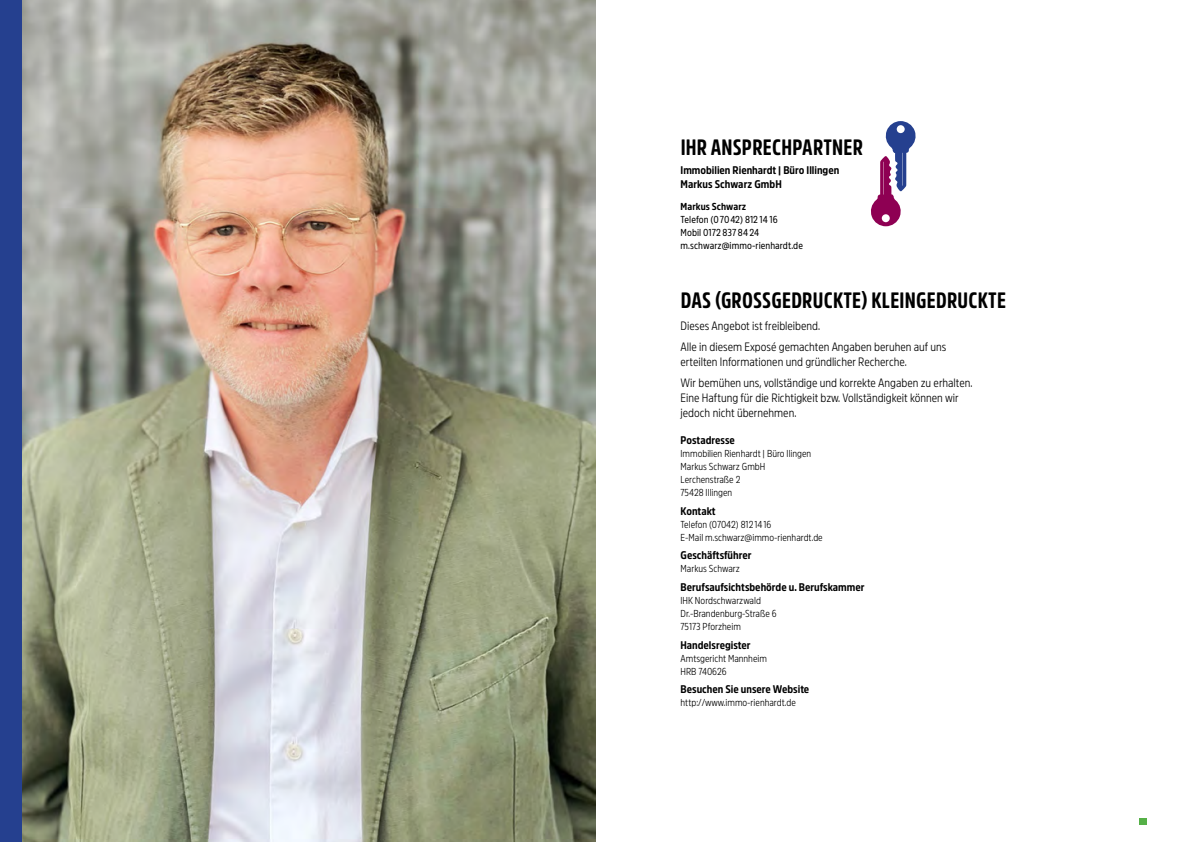
<style>
.page{position:relative;width:1191px;height:842px;background:#fff}
.page>*{position:absolute;margin:0;border:0;box-sizing:border-box;transform-origin:0 0}
.t1{font:700 22px "Amsi Pro Condensed";letter-spacing:.01em;color:#000}
.t2{font:300 12px/20.7px "Amsi Pro Narrow";color:#000}
.t3{font:700 11px/14px "Amsi Pro Narrow";color:#000}
.t4{font:300 10px/13px "Amsi Pro Narrow";color:#000}
.t5{font:10px/13px "Amsi Pro Narrow";letter-spacing:.005em;color:#000}
.t6{font:700 10px "Amsi Pro Narrow";letter-spacing:.01em;color:#000}
</style>
<div class="page">
<img style="left:21px;top:0;width:574px;height:842px">
<div style="left:0;top:0;width:21px;height:842px;background:#25408f"></div>
<svg style="left:871px;top:121px;width:45px;height:105px"></svg>
<div style="left:1138px;top:818px;width:8px;height:6px;background:#55b047"></div>
<h1 class="t1" style="left:680px;top:130px;width:184px">IHR ANSPRECHPARTNER</h1>
<p class="t3" style="left:680px;top:162px;width:160px">Immobilien Rienhardt | Büro Illingen<br>Markus Schwarz GmbH</p>
<p class="t6" style="left:680px;top:198px;width:67px">Markus Schwarz</p>
<p class="t5" style="left:680px;top:212px;width:124px">Telefon (07042) 812 14 16<br>Mobil 0172 837 84 24 m.schwarz@immo-rienhardt.de</p>
<h1 class="t1" style="left:680px;top:283px;width:327px">DAS (GROSSGEDRUCKTE) KLEINGEDRUCKTE</h1>
<p class="t2" style="left:680px;top:314px;width:267px">Dieses Angebot ist freibleibend.<br>Alle in diesem Exposé gemachten Angaben beruhen auf uns</p>
<p class="t2" style="left:680px;top:350px;width:293px">erteilten Informationen und gründlicher Recherche.<br>Wir bemühen uns, vollständige und korrekte Angaben zu erhalten.</p>
<p class="t2" style="left:680px;top:389px;width:280px;line-height:15px">Eine Haftung für die Richtigkeit bzw. Vollständigkeit können wir jedoch nicht übernehmen.</p>
<p class="t3" style="left:680px;top:432px;width:56px">Postadresse</p>
<p class="t4" style="left:680px;top:446px;width:132px">Immobilien Rienhardt | Büro Ilingen<br>Markus Schwarz GmbH<br>Lerchenstraße 2<br>75428 Illingen</p>
<p class="t3" style="left:680px;top:502px;width:37px">Kontakt</p>
<p class="t4" style="left:680px;top:516px;width:144px">Telefon (07042) 8121416<br>E-Mail m.schwarz@immo-rienhardt.de</p>
<p class="t3" style="left:680px;top:547px;width:73px">Geschäftsführer</p>
<p class="t4" style="left:680px;top:561px;width:61px">Markus Schwarz</p>
<p class="t3" style="left:680px;top:579px;width:185px">Berufsaufsichtsbehörde u. Berufskammer</p>
<p class="t4" style="left:680px;top:593px;width:98px">IHK Nordschwarzwald<br>Dr.-Brandenburg-Straße 6<br>75173 Pforzheim</p>
<p class="t3" style="left:680px;top:636px;width:72px">Handelsregister</p>
<p class="t4" style="left:680px;top:650px;width:88px">Amtsgericht Mannheim<br>HRB 740626</p>
<p class="t3" style="left:680px;top:681px;width:130px">Besuchen Sie unsere Website</p>
<p class="t4" style="left:680px;top:695px;width:117px">http://www.immo-rienhardt.de</p>
</div>
